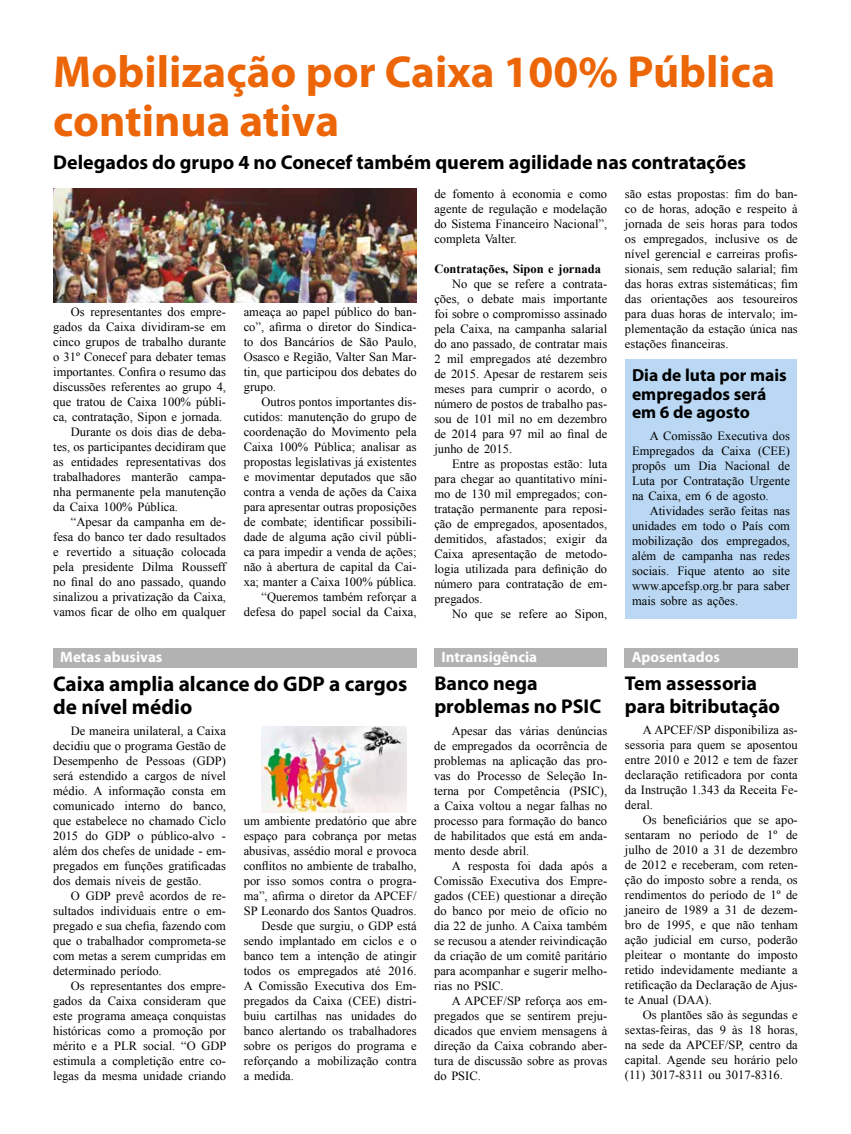
<style>
.page{position:relative;width:851px;height:1134px;background:#fff}
.page>*{position:absolute;margin:0;border:0;box-sizing:border-box;transform-origin:0 0}
.t1{font:700 45px/48.8px "Myriad Pro";color:#ec6608}
.t2{font:700 21.25px/22.5px "Myriad Pro";color:#000}
.t3{font:700 20px/22.5px "Myriad Pro";color:#000}
.t4{font:700 17.5px/18.8px "Myriad Pro";color:#000}
.t5{font:700 15px "Myriad Pro";color:#fff}
.t6{font:12.5px/15px "Times New Roman";color:#000;text-align:justify}
.t7{font:700 12.5px "Times New Roman";color:#000}
</style>
<div class="page">
<div style="left:434px;top:648px;width:173px;height:18px;background:#b3b2b2"></div>
<div style="left:624px;top:648px;width:173px;height:19px;background:#b3b2b2"></div>
<div style="left:53px;top:648px;width:364px;height:19px;background:#b3b2b2"></div>
<img style="left:261px;top:726px;width:146px;height:86px">
<div style="left:625px;top:360px;width:171px;height:259px;background:#bad8f3"></div>
<img style="left:53px;top:189px;width:363px;height:114px">
<h1 class="t1" style="left:53px;top:46px;width:723px">Mobilização por Caixa 100% Pública continua ativa</h1>
<h3 class="t3" style="left:53px;top:150px;width:694px">Delegados do grupo 4 no Conecef também querem agilidade nas contratações</h3>
<p class="t6" style="left:625px;top:186px;width:174px">são estas propostas: fim do ban&shy;co de horas, adoção e respeito à jornada de seis horas para todos os empregados, inclusive os de nível gerencial e carreiras profis&shy;sionais, sem redução salarial; fim das horas extras sistemáticas; fim das orientações aos tesoureiros para duas horas de intervalo; im&shy;plementação da estação única nas estações financeiras.</p>
<h3 class="t4" style="left:632px;top:365px;width:156px">Dia de luta por mais empregados será em 6 de agosto</h3>
<p class="t6" style="left:632px;top:428px;width:159px;text-indent:18px">A Comissão Executiva dos Empregados da Caixa (CEE) propôs um Dia Nacional de Luta por Contratação Urgente na Caixa, em 6 de agosto.</p>
<p class="t6" style="left:632px;top:503px;width:159px;text-indent:18px">Atividades serão feitas nas unidades em todo o País com mobilização dos empregados, além de campanha nas redes sociais. Fique atento ao site www.apcefsp.org.br para saber mais sobre as ações.</p>
<p class="t6" style="left:434px;top:186px;width:174px">de fomento à economia e como agente de regulação e modelação do Sistema Financeiro Nacional”, completa Valter.</p>
<p class="t7" style="left:434px;top:260px;width:168px">Contratações, Sipon e jornada</p>
<p class="t6" style="left:434px;top:276px;width:174px;text-indent:18px">No que se refere a contrata&shy;ções, o debate mais importante foi sobre o compromisso assinado pela Caixa, na campanha salarial do ano passado, de contratar mais 2 mil empregados até dezembro de 2015. Apesar de restarem seis meses para cumprir o acordo, o número de postos de trabalho pas&shy;sou de 101 mil no em dezembro de 2014 para 97 mil ao final de junho de 2015.</p>
<p class="t6" style="left:434px;top:456px;width:174px;text-indent:18px">Entre as propostas estão: luta para chegar ao quantitativo míni&shy;mo de 130 mil empregados; con&shy;tratação permanente para reposi&shy;ção de empregados, aposentados, demitidos, afastados; exigir da Caixa apresentação de metodo&shy;logia utilizada para definição do número para contratação de em&shy;pregados.</p>
<p class="t6" style="left:452px;top:606px;width:157px">No que se refere ao Sipon,</p>
<p class="t6" style="left:71px;top:304px;width:157px">Os representantes dos empre-</p>
<p class="t6" style="left:53px;top:319px;width:174px">gados da Caixa dividiram-se em</p>
<p class="t6" style="left:53px;top:334px;width:174px">cinco grupos de trabalho durante</p>
<p class="t6" style="left:53px;top:349px;width:174px">o 31º Conecef para debater temas</p>
<p class="t6" style="left:53px;top:364px;width:174px">importantes. Confira o resumo das</p>
<p class="t6" style="left:53px;top:379px;width:174px">discussões referentes ao grupo 4,</p>
<p class="t6" style="left:53px;top:394px;width:174px">que tratou de Caixa 100% públi-</p>
<p class="t6" style="left:53px;top:409px;width:171px">ca, contratação, Sipon e jornada.</p>
<p class="t6" style="left:71px;top:424px;width:157px">Durante os dois dias de deba-</p>
<p class="t6" style="left:53px;top:439px;width:174px">tes, os participantes decidiram que</p>
<p class="t6" style="left:53px;top:454px;width:174px">as entidades representativas dos</p>
<p class="t6" style="left:53px;top:469px;width:174px">trabalhadores manterão campa-</p>
<p class="t6" style="left:53px;top:484px;width:174px">nha permanente pela manutenção</p>
<p class="t6" style="left:53px;top:499px;width:126px">da Caixa 100% Pública.</p>
<p class="t6" style="left:71px;top:514px;width:157px">“Apesar da campanha em de-</p>
<p class="t6" style="left:53px;top:529px;width:174px">fesa do banco ter dado resultados</p>
<p class="t6" style="left:53px;top:544px;width:174px">e revertido a situação colocada</p>
<p class="t6" style="left:53px;top:559px;width:174px">pela presidente Dilma Rousseff</p>
<p class="t6" style="left:53px;top:574px;width:174px">no final do ano passado, quando</p>
<p class="t6" style="left:53px;top:589px;width:174px">sinalizou a privatização da Caixa,</p>
<p class="t6" style="left:53px;top:604px;width:174px">vamos ficar de olho em qualquer</p>
<p class="t6" style="left:244px;top:304px;width:174px">ameaça ao papel público do ban&shy;co”, afirma o diretor do Sindica&shy;to dos Bancários de São Paulo, Osasco e Região, Valter San Mar&shy;tin, que participou dos debates do grupo.</p>
<p class="t6" style="left:244px;top:394px;width:174px;text-align:right">Outros pontos importantes dis&shy;cutidos: manutenção do grupo de coordenação do Movimento pela<br>Caixa 100% Pública; analisar as propostas legislativas já existentes e movimentar deputados que são contra a venda de ações da Caixa para apresentar outras proposições de combate; identificar possibili&shy;dade de alguma ação civil públi&shy;ca para impedir a venda de ações; não à abertura de capital da Cai&shy;xa; manter a Caixa 100% pública. “Queremos também reforçar a defesa do papel social da Caixa,</p>
<p class="t5" style="left:60px;top:647px;width:104px">Metas abusivas</p>
<h2 class="t2" style="left:53px;top:672px;width:356px">Caixa amplia alcance do GDP a cargos de nível médio</h2>
<p class="t6" style="left:53px;top:723px;width:174px;text-indent:18px">De maneira unilateral, a Caixa decidiu que o programa Gestão de Desempenho de Pessoas (GDP) será estendido a cargos de nível médio. A informação consta em comunicado interno do banco, que estabelece no chamado Ciclo 2015 do GDP o público-alvo - além dos chefes de unidade - em&shy;pregados em funções gratificadas dos demais níveis de gestão.</p>
<p class="t6" style="left:53px;top:888px;width:174px;text-indent:18px">O GDP prevê acordos de re&shy;sultados individuais entre o em&shy;pregado e sua chefia, fazendo com que o trabalhador comprometa-se com metas a serem cumpridas em determinado período.</p>
<p class="t6" style="left:53px;top:978px;width:175px;text-indent:18px">Os representantes dos empre&shy;gados da Caixa consideram que este programa ameaça conquistas históricas como a promoção por mérito e a PLR social. “O GDP estimula a completição entre co&shy;legas da mesma unidade criando</p>
<p class="t6" style="left:244px;top:812px;width:174px">um ambiente predatório que abre</p>
<p class="t6" style="left:244px;top:827px;width:174px">espaço para cobrança por metas</p>
<p class="t6" style="left:244px;top:842px;width:174px">abusivas, assédio moral e provoca</p>
<p class="t6" style="left:244px;top:857px;width:174px">conflitos no ambiente de trabalho,</p>
<p class="t6" style="left:244px;top:872px;width:174px">por isso somos contra o progra-</p>
<p class="t6" style="left:244px;top:887px;width:174px">ma”, afirma o diretor da APCEF/</p>
<p class="t6" style="left:244px;top:902px;width:174px">SP Leonardo dos Santos Quadros.</p>
<p class="t6" style="left:261px;top:917px;width:157px">Desde que surgiu, o GDP está</p>
<p class="t6" style="left:244px;top:932px;width:174px">sendo implantado em ciclos e o</p>
<p class="t6" style="left:244px;top:947px;width:174px">banco tem a intenção de atingir</p>
<p class="t6" style="left:244px;top:962px;width:174px">todos os empregados até 2016.</p>
<p class="t6" style="left:244px;top:977px;width:174px">A Comissão Executiva dos Em-</p>
<p class="t6" style="left:244px;top:992px;width:174px">pregados da Caixa (CEE) distri-</p>
<p class="t6" style="left:244px;top:1007px;width:174px">buiu cartilhas nas unidades do</p>
<p class="t6" style="left:244px;top:1022px;width:174px">banco alertando os trabalhadores</p>
<p class="t6" style="left:244px;top:1037px;width:174px">sobre os perigos do programa e</p>
<p class="t6" style="left:244px;top:1052px;width:174px">reforçando a mobilização contra</p>
<p class="t6" style="left:244px;top:1067px;width:52px">a medida.</p>
<p class="t5" style="left:441px;top:647px;width:97px">Intransigência</p>
<p class="t5" style="left:631px;top:647px;width:90px">Aposentados</p>
<h3 class="t3" style="left:434px;top:671px;width:168px">Banco nega problemas no PSIC</h3>
<p class="t6" style="left:434px;top:723px;width:174px;text-indent:18px">Apesar das várias denúncias de empregados da ocorrência de problemas na aplicação das pro&shy;vas do Processo de Seleção In&shy;terna por Competência (PSIC), a Caixa voltou a negar falhas no processo para formação do banco de habilitados que está em anda&shy;mento desde abril.</p>
<p class="t6" style="left:434px;top:858px;width:174px;text-indent:18px">A resposta foi dada após a Comissão Executiva dos Empre&shy;gados (CEE) questionar a direção do banco por meio de ofício no dia 22 de junho. A Caixa também se recusou a atender reivindicação da criação de um comitê paritário para acompanhar e sugerir melho&shy;rias no PSIC.</p>
<p class="t6" style="left:434px;top:993px;width:174px;text-indent:18px">A APCEF/SP reforça aos em&shy;pregados que se sentirem preju&shy;dicados que enviem mensagens à direção da Caixa cobrando aber&shy;tura de discussão sobre as provas do PSIC.</p>
<h3 class="t3" style="left:625px;top:672px;width:157px">Tem assessoria para bitributação</h3>
<p class="t6" style="left:625px;top:722px;width:174px;text-indent:18px">A APCEF/SP disponibiliza as&shy;sessoria para quem se aposentou entre 2010 e 2012 e tem de fazer declaração retificadora por conta da Instrução 1.343 da Receita Fe&shy;deral.</p>
<p class="t6" style="left:625px;top:812px;width:174px;text-indent:18px">Os beneficiários que se apo&shy;sentaram no período de 1º de julho de 2010 a 31 de dezembro de 2012 e receberam, com reten&shy;ção do imposto sobre a renda, os rendimentos do período de 1º de janeiro de 1989 a 31 de dezem&shy;bro de 1995, e que não tenham ação judicial em curso, poderão pleitear o montante do imposto retido indevidamente mediante a retificação da Declaração de Ajus&shy;te Anual (DAA).</p>
<p class="t6" style="left:625px;top:1007px;width:174px;text-indent:18px">Os plantões são às segundas e sextas-feiras, das 9 às 18 horas, na sede da APCEF/SP, centro da capital. Agende seu horário pelo (11) 3017-8311 ou 3017-8316.</p>
</div>
